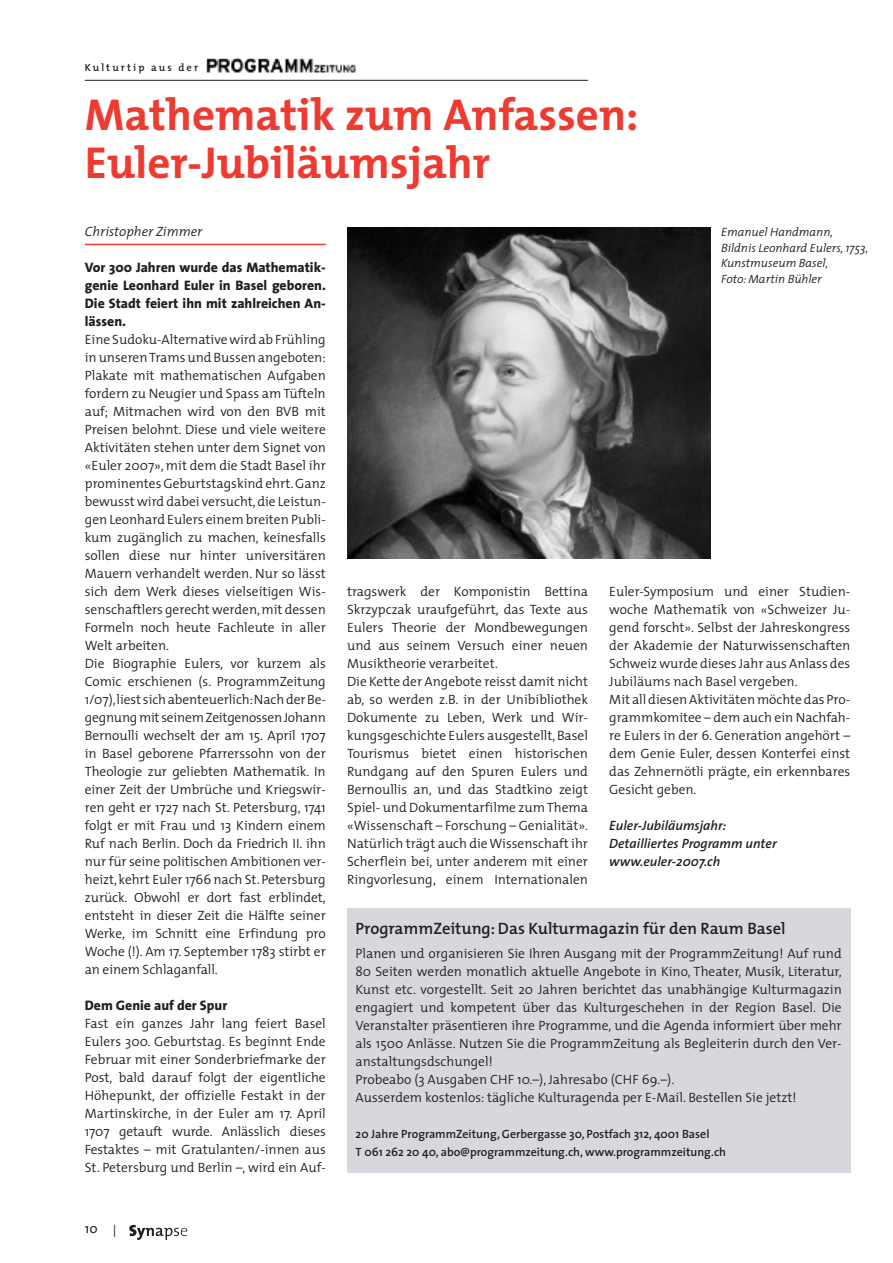
<style>
.page{position:relative;width:893px;height:1263px;background:#fff}
.page>*{position:absolute;margin:0;border:0;box-sizing:border-box;transform-origin:0 0}
.t1{font:700 45px/48px "The Mix";color:#ee3b32}
.t2{font:600 16.5px "The Mix";color:#231f20}
.t3{font:800 13.8px/18px "The Sans";color:#231f20;text-align:justify}
.t4{font:300 13.5px/18px "The Mix";color:#231f20}
.t5{font:italic 600 13.5px/18px "The Sans";color:#231f20}
.t6{font:italic 300 13.5px "The Mix";color:#231f20}
.t7{font:13.5px "The Sans";color:#231f20}
.t8{font:600 12px/18px "The Sans";color:#231f20}
.t9{font:italic 300 12px/15.8px "The Mix";color:#231f20}
.t10{font:600 10.5px "The Mix";letter-spacing:.2em;color:#231f20}
.s1{font-size:18px}
</style>
<div class="page">
<svg style="left:129px;top:1225px;width:58px;height:15px"></svg>
<hr style="left:85px;top:244px;width:241px;height:1px;background:#ee3b32">
<hr style="left:85px;top:80px;width:503px;height:1px;background:#231f20">
<img style="left:206px;top:57px;width:150px;height:16px">
<div style="left:347px;top:908px;width:503px;height:265px;background:#d6d8de"></div>
<img style="left:347px;top:227px;width:363px;height:331px">
<p class="t10" style="left:85px;top:64px;width:115px">Kulturtip aus der</p>
<h1 class="t1" style="left:85px;top:95px;width:555px">Mathematik zum Anfassen:<br>Euler-Jubiläumsjahr</h1>
<p class="t6" style="left:85px;top:226px;width:119px">Christopher Zimmer</p>
<p class="t3" style="left:85px;top:260px;width:243px">Vor 300 Jahren wurde das Mathematik&shy;genie Leonhard Euler in Basel geboren.<br>Die Stadt feiert ihn mit zahlreichen An&shy;lässen.</p>
<p class="t4" style="left:85px;top:332px;width:242px">Eine Sudoku-Alternative wird ab Frühling in unseren Trams und Bussen angeboten:<br>Plakate mit mathematischen Aufgaben fordern zu Neugier und Spass am Tüfteln auf; Mitmachen wird von den BVB mit Preisen belohnt. Diese und viele weitere Aktivitäten stehen unter dem Signet von «Euler 2007», mit dem die Stadt Basel ihr prominentes Geburtstagskind ehrt. Ganz bewusst wird dabei versucht, die Leistun&shy;gen Leonhard Eulers einem breiten Publi&shy;kum zugänglich zu machen, keinesfalls sollen diese nur hinter universitären Mauern verhandelt werden. Nur so lässt sich dem Werk dieses vielseitigen Wis&shy;senschaftlers gerecht werden,mit dessen Formeln noch heute Fachleute in aller Welt arbeiten.<br>Die Biographie Eulers, vor kurzem als Comic erschienen (s. ProgrammZeitung 1/07),liest sich abenteuerlich:Nach der Be&shy;gegnung mit seinem Zeitgenossen Johann Bernoulli wechselt der am 15. April 1707 in Basel geborene Pfarrerssohn von der Theologie zur geliebten Mathematik. In einer Zeit der Umbrüche und Kriegswir&shy;ren geht er 1727 nach St. Petersburg, 1741 folgt er mit Frau und 13 Kindern einem Ruf nach Berlin. Doch da Friedrich II. ihn nur für seine politischen Ambitionen ver&shy;heizt, kehrt Euler 1766 nach St. Petersburg zurück. Obwohl er dort fast erblindet, entsteht in dieser Zeit die Hälfte seiner Werke, im Schnitt eine Erfindung pro Woche (!). Am 17. September 1783 stirbt er an einem Schlaganfall.</p>
<p class="t3" style="left:85px;top:998px;width:144px">Dem Genie auf der Spur</p>
<p class="t4" style="left:85px;top:1016px;width:242px;text-align:justify">Fast ein ganzes Jahr lang feiert Basel Eulers 300. Geburtstag. Es beginnt Ende Februar mit einer Sonderbriefmarke der Post, bald darauf folgt der eigentliche Höhepunkt, der offizielle Festakt in der Martinskirche, in der Euler am 17. April 1707 getauft wurde. Anlässlich dieses Festaktes – mit Gratulanten/-innen aus St. Petersburg und Berlin –, wird ein Auf-</p>
<p class="t7" style="left:85px;top:1223px;width:32px">10 <span class="s1">I</span></p>
<p class="t9" style="left:721px;top:225px;width:149px">Emanuel Handmann,<br>Bildnis Leonhard Eulers, 1753,<br>Kunstmuseum Basel,<br>Foto: Martin Bühler</p>
<p class="t4" style="left:347px;top:584px;width:242px">tragswerk der Komponistin Bettina Skrzypczak uraufgeführt, das Texte aus Eulers Theorie der Mondbewegungen und aus seinem Versuch einer neuen Musiktheorie verarbeitet.<br>Die Kette der Angebote reisst damit nicht ab, so werden z.B. in der Unibibliothek Dokumente zu Leben, Werk und Wir&shy;kungsgeschichte Eulers ausgestellt, Basel Tourismus bietet einen historischen Rundgang auf den Spuren Eulers und Bernoullis an, und das Stadtkino zeigt Spiel- und Dokumentarfilme zum Thema «Wissenschaft – Forschung – Genialität».<br>Natürlich trägt auch die Wissenschaft ihr Scherflein bei, unter anderem mit einer Ringvorlesung, einem Internationalen</p>
<p class="t4" style="left:609px;top:584px;width:242px">Euler-Symposium und einer Studien&shy;woche Mathematik von «Schweizer Ju&shy;gend forscht». Selbst der Jahreskongress der Akademie der Naturwissenschaften Schweiz wurde dieses Jahr aus Anlass des Jubiläums nach Basel vergeben.<br>Mit all diesen Aktivitäten möchte das Pro&shy;grammkomitee – dem auch ein Nachfah&shy;re Eulers in der 6. Generation angehört – dem Genie Euler, dessen Konterfei einst das Zehnernötli prägte, ein erkennbares Gesicht geben.</p>
<p class="t5" style="left:609px;top:818px;width:169px">Euler-Jubiläumsjahr:<br>Detailliertes Programm unter www.euler-2007.ch</p>
<p class="t2" style="left:356px;top:921px;width:432px">ProgrammZeitung: Das Kulturmagazin für den Raum Basel</p>
<p class="t4" style="left:356px;top:946px;width:488px">Planen und organisieren Sie Ihren Ausgang mit der ProgrammZeitung! Auf rund 80 Seiten werden monatlich aktuelle Angebote in Kino, Theater, Musik, Literatur, Kunst etc. vorgestellt. Seit 20 Jahren berichtet das unabhängige Kulturmagazin engagiert und kompetent über das Kulturgeschehen in der Region Basel. Die Veranstalter präsentieren ihre Programme, und die Agenda informiert über mehr als 1500 Anlässe. Nutzen Sie die ProgrammZeitung als Begleiterin durch den Ver&shy;anstaltungsdschungel!<br>Probeabo (3 Ausgaben CHF 10.–), Jahresabo (CHF 69.–).<br>Ausserdem kostenlos: tägliche Kulturagenda per E-Mail. Bestellen Sie jetzt!</p>
<p class="t8" style="left:356px;top:1126px;width:372px">20 Jahre ProgrammZeitung, Gerbergasse 30, Postfach 312, 4001 Basel<br>T 061 262 20 40, abo@programmzeitung.ch, www.programmzeitung.ch</p>
</div>
